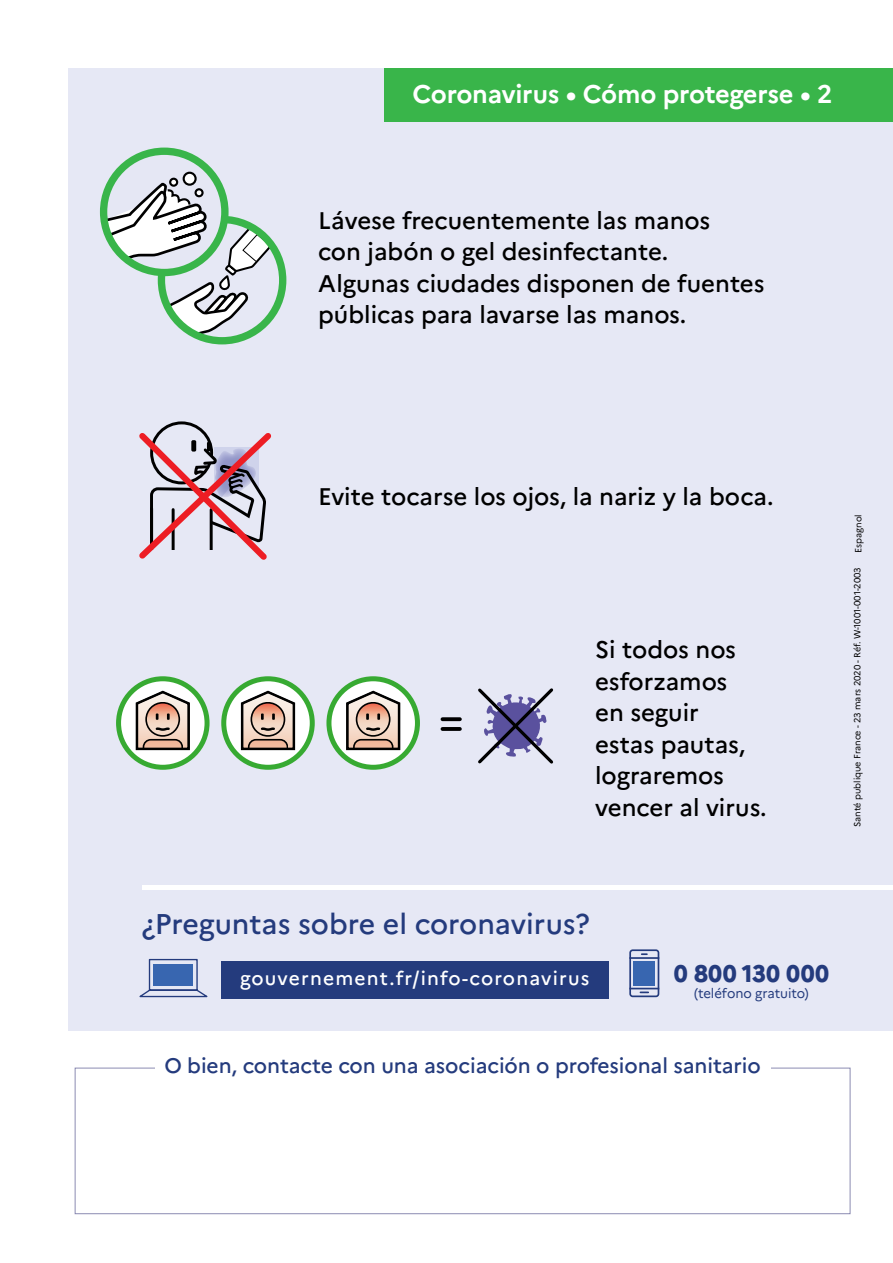
<style>
.page{position:relative;width:893px;height:1263px;background:#fff}
.page>*{position:absolute;margin:0;border:0;box-sizing:border-box;transform-origin:0 0}
.t1{font:500 28.5px "Marianne";color:#243b7d}
.t2{font:700 25.5px "Marianne";letter-spacing:-.01em;color:#fff}
.t3{font:500 24px/31.5px "Marianne";color:#000}
.t4{font:800 24px "Marianne";letter-spacing:.015em;color:#243b7d}
.t5{font:500 21px "Marianne";letter-spacing:-.005em;color:#243b7d}
.t6{font:500 19.2px "Marianne";letter-spacing:.06em;color:#fff}
.t7{font:13.5px "Marianne";letter-spacing:-.005em;color:#243b7d}
.t8{font:9px "Marianne";color:#000}
</style>
<div class="page">
<div style="left:68px;top:68px;width:825px;height:962px;background:#e6e8f5"></div>
<div style="left:75px;top:1068px;width:775px;height:146px;border:1px solid #8b8bb2"></div>
<svg style="left:104px;top:151px;width:121px;height:121px"></svg>
<div style="left:184px;top:173px;width:12px;height:12px;background:#fff;border-radius:50%"></div>
<div style="left:183px;top:172px;width:14px;height:14px;border:2px solid #000;border-radius:50%"></div>
<div style="left:169px;top:178px;width:9px;height:9px;border:2px solid #000;border-radius:50%"></div>
<svg style="left:104px;top:181px;width:178px;height:160px"></svg>
<div style="left:100px;top:148px;width:129px;height:128px;border:7px solid #39b54a;border-radius:50%"></div>
<div style="left:150px;top:421px;width:63px;height:63px;border:3px solid #000;border-radius:50%"></div>
<svg style="left:139px;top:427px;width:132px;height:133px"></svg>
<svg style="left:442px;top:717px;width:18px;height:4px"></svg>
<svg style="left:442px;top:727px;width:18px;height:4px"></svg>
<svg style="left:478px;top:688px;width:76px;height:76px"></svg>
<svg style="left:119px;top:679px;width:88px;height:88px;background:#dbefda"></svg>
<div style="left:116px;top:676px;width:94px;height:94px;border:5px solid #37aa32;border-radius:50%"></div>
<svg style="left:134px;top:689px;width:57px;height:81px;background:#bdb5a5"></svg>
<svg style="left:224px;top:679px;width:88px;height:88px;background:#dcf0db"></svg>
<div style="left:221px;top:676px;width:94px;height:94px;border:5px solid #37aa32;border-radius:50%"></div>
<svg style="left:240px;top:689px;width:56px;height:81px;background:#bdb4a4"></svg>
<svg style="left:329px;top:679px;width:88px;height:88px;background:#dbefda"></svg>
<div style="left:326px;top:676px;width:94px;height:94px;border:5px solid #37aa32;border-radius:50%"></div>
<svg style="left:345px;top:689px;width:57px;height:81px;background:#bdb5a5"></svg>
<div style="left:142px;top:885px;width:751px;height:5px;background:#fff"></div>
<div style="left:385px;top:68px;width:508px;height:54px;background:#39b54a"></div>
<div style="left:155px;top:1057px;width:615px;height:35px;background:#fff"></div>
<svg style="left:139px;top:958px;width:69px;height:40px"></svg>
<div style="left:154px;top:964px;width:39px;height:22px;background:#3866b0"></div>
<hr style="left:629px;top:957px;width:30px;height:2px;background:#243b7d">
<div style="left:629px;top:949px;width:30px;height:48px;border:2px solid #243b7d;border-radius:3px"></div>
<hr style="left:629px;top:988px;width:30px;height:1px;background:#243b7d">
<svg style="left:640px;top:991px;width:8px;height:2px"></svg>
<div style="left:633px;top:961px;width:22px;height:25px;background:#3866b0"></div>
<div style="left:221px;top:961px;width:387px;height:37px;background:#243b7d"></div>
<p class="t2" style="left:412px;top:79px;width:422px">Coronavirus • Cómo protegerse • 2</p>
<p class="t3" style="left:318px;top:204px;width:448px">Lávese frecuentemente las manos<br>con jabón o gel desinfectante.<br>Algunas ciudades disponen de fuentes públicas para lavarse las manos.</p>
<p class="t3" style="left:318px;top:481px;width:457px">Evite tocarse los ojos, la nariz y la boca.</p>
<p class="t3" style="left:595px;top:634px;width:173px">Si todos nos esforzamos<br>en seguir<br>estas pautas, lograremos vencer al virus.</p>
<p class="t8" style="left:853px;top:553px;width:40px;rotate:-90deg">Espagnol</p>
<p class="t8" style="left:852px;top:827px;width:261px;rotate:-90deg">Santé publique France - 23 mars 2020 - Réf. W-1001-001-2003</p>
<p class="t1" style="left:142px;top:906px;width:450px">¿Preguntas sobre el coronavirus?</p>
<p class="t6" style="left:240px;top:966px;width:351px">gouvernement.fr/info-coronavirus</p>
<p class="t4" style="left:674px;top:958px;width:157px">0 800 130 000</p>
<p class="t7" style="left:694px;top:985px;width:116px">(teléfono gratuito)</p>
<p class="t5" style="left:164px;top:1052px;width:598px">O bien, contacte con una asociación o profesional sanitario</p>
</div>
